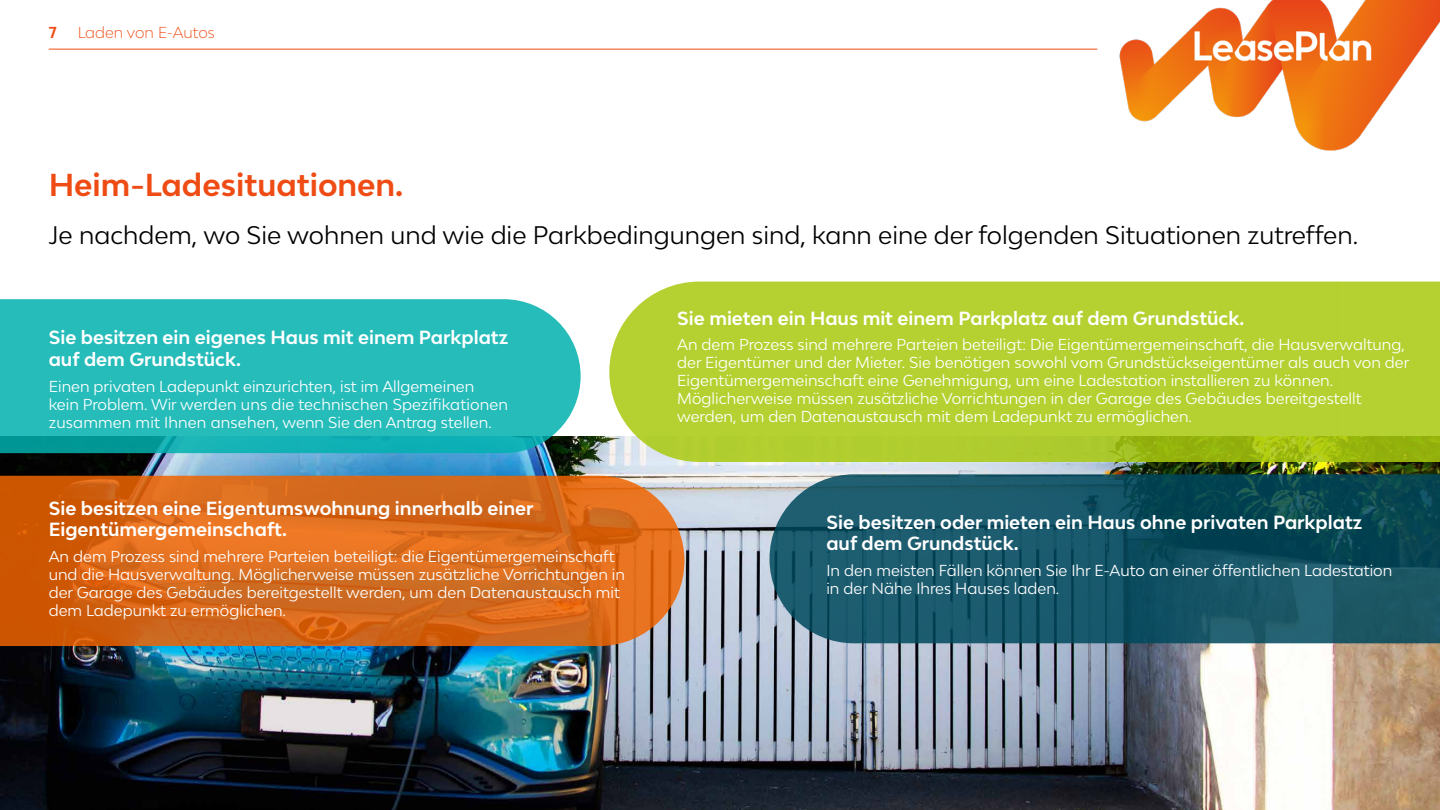
<style>
.page{position:relative;width:1440px;height:810px;background:#fff}
.page>*{position:absolute;margin:0;border:0;box-sizing:border-box;transform-origin:0 0}
.t1{font:700 30px "Lease Plan";color:#ee4c14}
.t2{font:24px "Lease Plan";color:#000}
.t3{font:700 18px/21.6px "Lease Plan";color:#fff}
.t4{font:15px/18px "Lease Plan";color:#fff}
.t5{font:300 15px "Lease Plan";color:#ee4c14}
.t6{font:700 15px "Lease Plan";color:#ee4c14}
</style>
<div class="page">
<img style="left:0;top:436px;width:1440px;height:374px">
<img style="left:1120px;top:0;width:320px;height:151px">
<svg style="left:0;top:299px;width:581px;height:154px;background:#28bab8"></svg>
<svg style="left:0;top:476px;width:684px;height:170px;background:#d66a1d"></svg>
<svg style="left:770px;top:474px;width:670px;height:169px;background:#195667"></svg>
<hr style="left:49px;top:49px;width:1048px;height:1px;background:#ee4c14">
<svg style="left:609px;top:282px;width:728px;height:180px;background:#b5d035"></svg>
<svg style="left:1337px;top:282px;width:103px;height:180px;background:#b0cc2b"></svg>
<p class="t6" style="left:49px;top:23px;width:10px">7</p>
<p class="t5" style="left:78px;top:23px;width:139px">Laden von E-Autos</p>
<h1 class="t1" style="left:49px;top:165px;width:356px">Heim-Ladesituationen.</h1>
<h2 class="t2" style="left:49px;top:219px;width:1311px">Je nachdem, wo Sie wohnen und wie die Parkbedingungen sind, kann eine der folgenden Situationen zutreffen.</h2>
<p class="t3" style="left:49px;top:327px;width:461px">Sie besitzen ein eigenes Haus mit einem Parkplatz auf dem Grundstück.</p>
<p class="t4" style="left:49px;top:377px;width:461px">Einen privaten Ladepunkt einzurichten, ist im Allgemeinen kein Problem. Wir werden uns die technischen Spezifikationen zusammen mit Ihnen ansehen, wenn Sie den Antrag stellen.</p>
<p class="t3" style="left:49px;top:497px;width:486px">Sie besitzen eine Eigentumswohnung innerhalb einer<br>Eigentümergemeinschaft.</p>
<p class="t4" style="left:49px;top:547px;width:578px">An dem Prozess sind mehrere Parteien beteiligt: die Eigentümergemeinschaft und die Hausverwaltung. Möglicherweise müssen zusätzliche Vorrichtungen in der Garage des Gebäudes bereitgestellt werden, um den Datenaustausch mit dem Ladepunkt zu ermöglichen.</p>
<p class="t3" style="left:677px;top:307px;width:569px">Sie mieten ein Haus mit einem Parkplatz auf dem Grundstück.</p>
<p class="t4" style="left:677px;top:335px;width:734px">An dem Prozess sind mehrere Parteien beteiligt: Die Eigentümergemeinschaft, die Hausverwaltung, der Eigentümer und der Mieter. Sie benötigen sowohl vom Grundstückseigentümer als auch von der Eigentümergemeinschaft eine Genehmigung, um eine Ladestation installieren zu können.<br>Möglicherweise müssen zusätzliche Vorrichtungen in der Garage des Gebäudes bereitgestellt werden, um den Datenaustausch mit dem Ladepunkt zu ermöglichen.</p>
<p class="t3" style="left:826px;top:511px;width:537px">Sie besitzen oder mieten ein Haus ohne privaten Parkplatz auf dem Grundstück.</p>
<p class="t4" style="left:826px;top:561px;width:567px">In den meisten Fällen können Sie Ihr E-Auto an einer öffentlichen Ladestation in der Nähe Ihres Hauses laden.</p>
</div>
